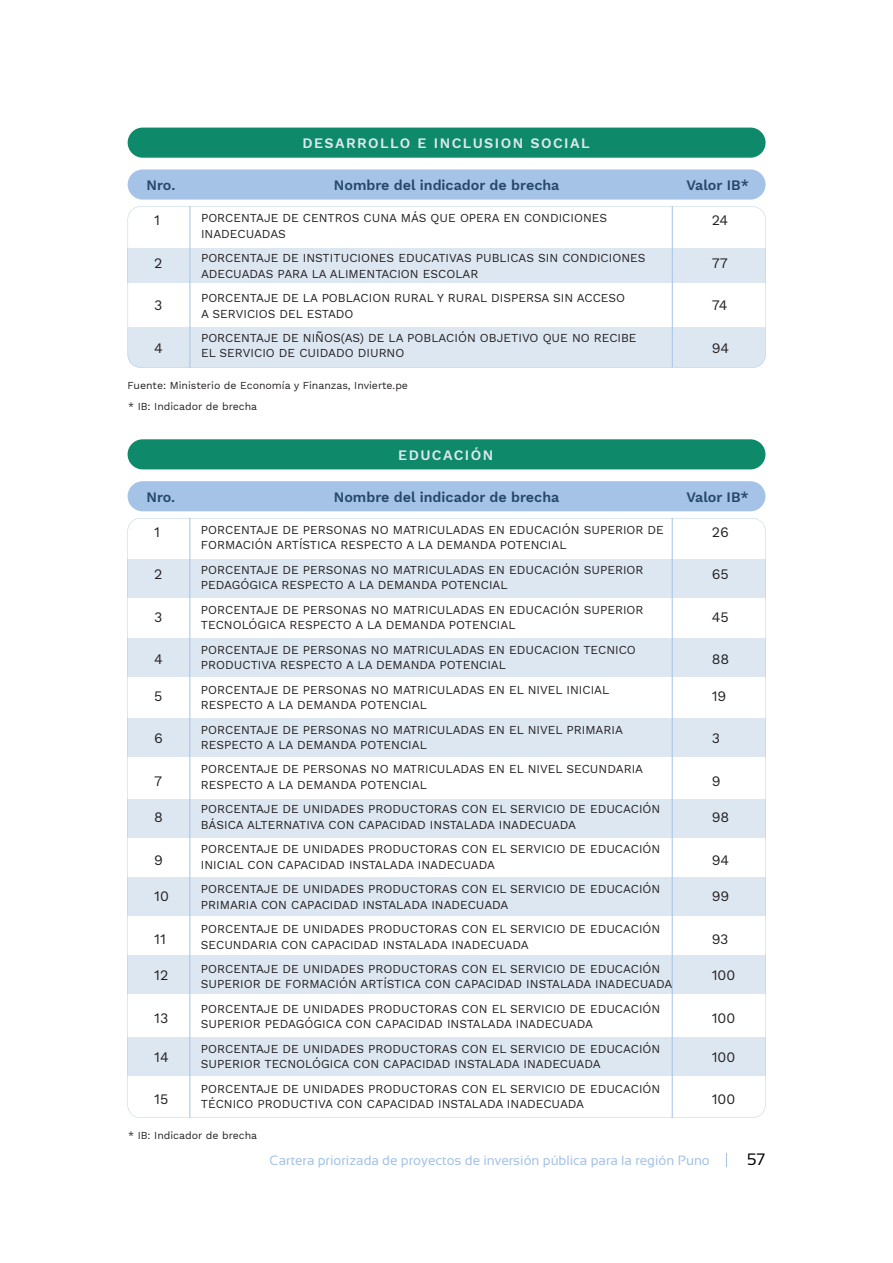
<style>
.page{position:relative;width:893px;height:1263px;background:#fff}
.page>*{position:absolute;margin:0;border:0;box-sizing:border-box;transform-origin:0 0}
.t1{font:16.5px "Sansation";color:#000001}
.t2{font:600 14.25px "Work Sans";color:#27486d}
.t3{font:14.25px "Work Sans";color:#231f20}
.t4{font:600 14.25px "Work Sans";letter-spacing:.1em;color:#dde7f1}
.t5{font:13.5px "Sansation";color:#a5c3e6}
.t6{font:12px/15.5px "Work Sans";color:#231f20}
.t7{font:10.5px/20.9px "Work Sans";color:#231f20}
</style>
<div class="page">
<div style="left:128px;top:439px;width:637px;height:30px;background:#0e8969;border-radius:15px"></div>
<div style="left:128px;top:481px;width:637px;height:30px;background:#a5c3e6;border-radius:15px"></div>
<svg style="left:128px;top:518px;width:637px;height:600px"></svg>
<hr style="left:190px;top:518px;width:1px;height:600px;background:#a5c3e6">
<hr style="left:672px;top:518px;width:1px;height:600px;background:#a5c3e6">
<div style="left:128px;top:128px;width:637px;height:30px;background:#0e8969;border-radius:15px"></div>
<div style="left:128px;top:169px;width:637px;height:31px;background:#a5c3e6;border-radius:15px"></div>
<svg style="left:128px;top:206px;width:637px;height:162px"></svg>
<hr style="left:190px;top:206px;width:1px;height:162px;background:#a5c3e6">
<hr style="left:672px;top:206px;width:1px;height:161px;background:#a5c3e6">
<svg style="left:726px;top:1153px;width:1px;height:14px"></svg>
<p class="t4" style="left:302px;top:135px;width:289px">DESARROLLO E INCLUSION SOCIAL</p>
<p class="t2" style="left:147px;top:177px;width:30px">Nro.</p>
<p class="t2" style="left:334px;top:177px;width:227px">Nombre del indicador de brecha</p>
<p class="t2" style="left:686px;top:177px;width:64px">Valor IB*</p>
<p class="t3" style="left:154px;top:212px;width:7px">1</p>
<p class="t3" style="left:154px;top:254px;width:10px">2</p>
<p class="t3" style="left:154px;top:297px;width:10px">3</p>
<p class="t3" style="left:154px;top:339px;width:10px">4</p>
<p class="t6" style="left:201px;top:211px;width:408px">PORCENTAJE DE CENTROS CUNA MÁS QUE OPERA EN CONDICIONES<br>INADECUADAS</p>
<p class="t6" style="left:201px;top:251px;width:446px">PORCENTAJE DE INSTITUCIONES EDUCATIVAS PUBLICAS SIN CONDICIONES<br>ADECUADAS PARA LA ALIMENTACION ESCOLAR</p>
<p class="t6" style="left:201px;top:291px;width:426px">PORCENTAJE DE LA POBLACION RURAL Y RURAL DISPERSA SIN ACCESO<br>A SERVICIOS DEL ESTADO</p>
<p class="t6" style="left:201px;top:331px;width:437px">PORCENTAJE DE NIÑOS(AS) DE LA POBLACIÓN OBJETIVO QUE NO RECIBE<br>EL SERVICIO DE CUIDADO DIURNO</p>
<p class="t7" style="left:128px;top:376px;width:282px">Fuente: Ministerio de Economía y Finanzas, Invierte.pe * IB: Indicador de brecha</p>
<p class="t4" style="left:398px;top:446px;width:97px">EDUCACIÓN</p>
<p class="t3" style="left:712px;top:212px;width:18px">24</p>
<p class="t3" style="left:712px;top:254px;width:17px">77</p>
<p class="t3" style="left:712px;top:297px;width:17px">74</p>
<p class="t3" style="left:712px;top:339px;width:19px">94</p>
<p class="t2" style="left:147px;top:489px;width:30px">Nro.</p>
<p class="t2" style="left:334px;top:489px;width:227px">Nombre del indicador de brecha</p>
<p class="t2" style="left:686px;top:489px;width:64px">Valor IB*</p>
<p class="t3" style="left:154px;top:524px;width:7px">1</p>
<p class="t3" style="left:154px;top:566px;width:10px">2</p>
<p class="t3" style="left:154px;top:609px;width:10px">3</p>
<p class="t3" style="left:154px;top:651px;width:10px">4</p>
<p class="t3" style="left:154px;top:688px;width:10px">5</p>
<p class="t3" style="left:154px;top:730px;width:10px">6</p>
<p class="t3" style="left:154px;top:772px;width:9px">7</p>
<p class="t3" style="left:154px;top:809px;width:10px">8</p>
<p class="t3" style="left:154px;top:851px;width:10px">9</p>
<p class="t3" style="left:154px;top:888px;width:16px">10</p>
<p class="t3" style="left:154px;top:930px;width:13px">11</p>
<p class="t3" style="left:154px;top:967px;width:16px">12</p>
<p class="t3" style="left:154px;top:1009px;width:16px">13</p>
<p class="t3" style="left:154px;top:1049px;width:16px">14</p>
<p class="t3" style="left:154px;top:1091px;width:16px">15</p>
<p class="t6" style="left:201px;top:523px;width:464px">PORCENTAJE DE PERSONAS NO MATRICULADAS EN EDUCACIÓN SUPERIOR DE<br>FORMACIÓN ARTÍSTICA RESPECTO A LA DEMANDA POTENCIAL</p>
<p class="t6" style="left:201px;top:563px;width:444px">PORCENTAJE DE PERSONAS NO MATRICULADAS EN EDUCACIÓN SUPERIOR<br>PEDAGÓGICA RESPECTO A LA DEMANDA POTENCIAL</p>
<p class="t6" style="left:201px;top:602px;width:444px">PORCENTAJE DE PERSONAS NO MATRICULADAS EN EDUCACIÓN SUPERIOR<br>TECNOLÓGICA RESPECTO A LA DEMANDA POTENCIAL</p>
<p class="t6" style="left:201px;top:642px;width:436px">PORCENTAJE DE PERSONAS NO MATRICULADAS EN EDUCACION TECNICO<br>PRODUCTIVA RESPECTO A LA DEMANDA POTENCIAL</p>
<p class="t6" style="left:201px;top:682px;width:410px">PORCENTAJE DE PERSONAS NO MATRICULADAS EN EL NIVEL INICIAL<br>RESPECTO A LA DEMANDA POTENCIAL</p>
<p class="t6" style="left:201px;top:722px;width:424px">PORCENTAJE DE PERSONAS NO MATRICULADAS EN EL NIVEL PRIMARIA<br>RESPECTO A LA DEMANDA POTENCIAL</p>
<p class="t6" style="left:201px;top:762px;width:444px">PORCENTAJE DE PERSONAS NO MATRICULADAS EN EL NIVEL SECUNDARIA<br>RESPECTO A LA DEMANDA POTENCIAL</p>
<p class="t6" style="left:201px;top:802px;width:461px">PORCENTAJE DE UNIDADES PRODUCTORAS CON EL SERVICIO DE EDUCACIÓN<br>BÁSICA ALTERNATIVA CON CAPACIDAD INSTALADA INADECUADA</p>
<p class="t6" style="left:201px;top:842px;width:461px">PORCENTAJE DE UNIDADES PRODUCTORAS CON EL SERVICIO DE EDUCACIÓN<br>INICIAL CON CAPACIDAD INSTALADA INADECUADA</p>
<p class="t6" style="left:201px;top:882px;width:461px">PORCENTAJE DE UNIDADES PRODUCTORAS CON EL SERVICIO DE EDUCACIÓN<br>PRIMARIA CON CAPACIDAD INSTALADA INADECUADA</p>
<p class="t6" style="left:201px;top:922px;width:461px">PORCENTAJE DE UNIDADES PRODUCTORAS CON EL SERVICIO DE EDUCACIÓN<br>SECUNDARIA CON CAPACIDAD INSTALADA INADECUADA</p>
<p class="t6" style="left:201px;top:962px;width:473px">PORCENTAJE DE UNIDADES PRODUCTORAS CON EL SERVICIO DE EDUCACIÓN<br>SUPERIOR DE FORMACIÓN ARTÍSTICA CON CAPACIDAD INSTALADA INADECUADA</p>
<p class="t6" style="left:201px;top:1002px;width:461px">PORCENTAJE DE UNIDADES PRODUCTORAS CON EL SERVICIO DE EDUCACIÓN<br>SUPERIOR PEDAGÓGICA CON CAPACIDAD INSTALADA INADECUADA</p>
<p class="t6" style="left:201px;top:1041px;width:461px">PORCENTAJE DE UNIDADES PRODUCTORAS CON EL SERVICIO DE EDUCACIÓN<br>SUPERIOR TECNOLÓGICA CON CAPACIDAD INSTALADA INADECUADA</p>
<p class="t6" style="left:201px;top:1081px;width:461px">PORCENTAJE DE UNIDADES PRODUCTORAS CON EL SERVICIO DE EDUCACIÓN<br>TÉCNICO PRODUCTIVA CON CAPACIDAD INSTALADA INADECUADA</p>
<p class="t7" style="left:128px;top:1125px;width:131px">* IB: Indicador de brecha</p>
<p class="t3" style="left:712px;top:524px;width:19px">26</p>
<p class="t3" style="left:712px;top:566px;width:19px">65</p>
<p class="t3" style="left:712px;top:609px;width:19px">45</p>
<p class="t3" style="left:712px;top:651px;width:19px">88</p>
<p class="t3" style="left:712px;top:688px;width:16px">19</p>
<p class="t3" style="left:712px;top:730px;width:10px">3</p>
<p class="t3" style="left:712px;top:772px;width:10px">9</p>
<p class="t3" style="left:712px;top:809px;width:19px">98</p>
<p class="t3" style="left:712px;top:851px;width:19px">94</p>
<p class="t3" style="left:712px;top:888px;width:19px">99</p>
<p class="t3" style="left:712px;top:930px;width:18px">93</p>
<p class="t3" style="left:712px;top:967px;width:25px">100</p>
<p class="t3" style="left:712px;top:1009px;width:25px">100</p>
<p class="t3" style="left:712px;top:1049px;width:25px">100</p>
<p class="t3" style="left:712px;top:1091px;width:25px">100</p>
<p class="t5" style="left:270px;top:1152px;width:442px">Cartera priorizada de proyectos de inversión pública para la región Puno</p>
<h1 class="t1" style="left:747px;top:1150px;width:20px">57</h1>
</div>
